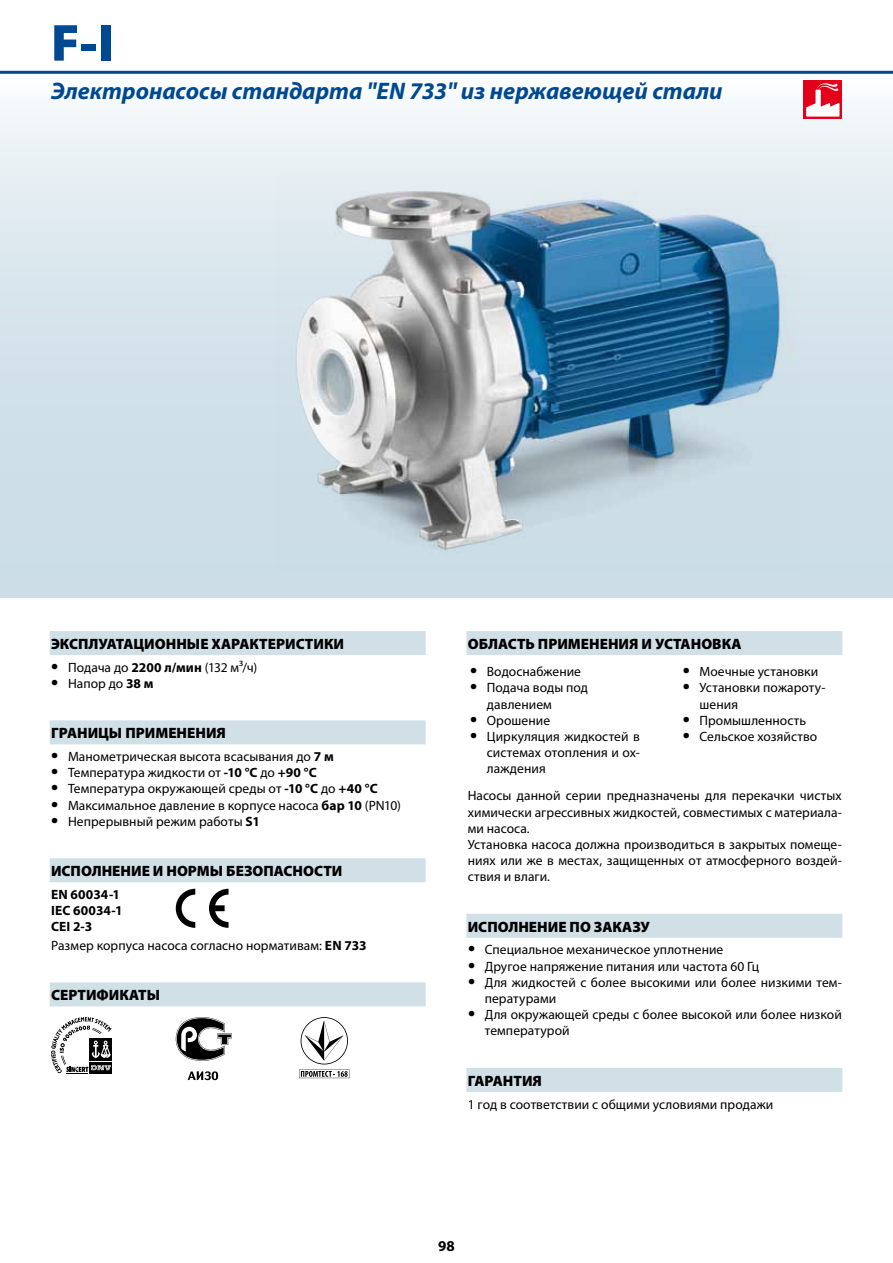
<style>
.page{position:relative;width:893px;height:1263px;background:#fff}
.page>*{position:absolute;margin:0;border:0;box-sizing:border-box;transform-origin:0 0}
.t1{font:900 52.5px "Myriad Pro";color:#004990}
.t2{font:italic 700 24px "Myriad Pro";color:#004990}
.t3{font:900 15px "Myriad Pro";color:#000}
.t4{font:700 15px "Myriad Pro";color:#000}
.t5{font:13.5px/16.2px "Myriad Pro";letter-spacing:.005em;color:#000}
.t6{font:700 13.5px/16.2px "Myriad Pro";letter-spacing:.01em;color:#000}
.s1{font-weight:700;font-size:21px}
.s2{font-weight:700}
</style>
<div class="page">
<svg style="left:0;top:80px;width:893px;height:517px"></svg>
<hr style="left:0;top:71px;width:893px;height:3px;background:#004990">
<img style="left:275px;top:174px;width:525px;height:399px">
<img style="left:292px;top:191px;width:486px;height:358px">
<div style="left:804px;top:81px;width:38px;height:38px;background:#e2001a"></div>
<svg style="left:806px;top:83px;width:33px;height:34px"></svg>
<div style="left:466px;top:631px;width:376px;height:24px;background:#d1dfe7"></div>
<div style="left:466px;top:914px;width:376px;height:24px;background:#d1dfe7"></div>
<div style="left:466px;top:1068px;width:376px;height:24px;background:#d1dfe7"></div>
<div style="left:50px;top:631px;width:376px;height:24px;background:#d1dfe7"></div>
<div style="left:50px;top:720px;width:376px;height:24px;background:#d1dfe7"></div>
<div style="left:50px;top:858px;width:376px;height:24px;background:#d1dfe7"></div>
<div style="left:50px;top:982px;width:376px;height:24px;background:#d1dfe7"></div>
<svg style="left:176px;top:889px;width:53px;height:39px"></svg>
<svg style="left:51px;top:1017px;width:61px;height:57px"></svg>
<svg style="left:188px;top:1071px;width:30px;height:9px"></svg>
<svg style="left:176px;top:1017px;width:56px;height:44px"></svg>
<svg style="left:299px;top:1017px;width:50px;height:61px"></svg>
<h1 class="t1" style="left:51px;top:8px;width:64px">F-I</h1>
<h2 class="t2" style="left:51px;top:75px;width:673px">Электронасосы стандарта "EN 733" из нержавеющей стали</h2>
<p class="t3" style="left:51px;top:634px;width:295px">ЭКСПЛУАТАЦИОННЫЕ ХАРАКТЕРИСТИКИ</p>
<p class="t5" style="left:51px;top:659px;width:208px"><span class="s1">•</span> Подача до <span class="s2">2200 л/мин</span> (132 м³/ч)</p>
<p class="t5" style="left:51px;top:675px;width:104px"><span class="s1">•</span> Напор до <span class="s2">38 м</span></p>
<p class="t3" style="left:51px;top:723px;width:176px">ГРАНИЦЫ ПРИМЕНЕНИЯ</p>
<p class="t5" style="left:51px;top:748px;width:284px"><span class="s1">•</span> Манометрическая высота всасывания до <span class="s2">7 м</span></p>
<p class="t5" style="left:51px;top:764px;width:267px"><span class="s1">•</span> Температура жидкости от <span class="s2">-10 °C</span> до <span class="s2">+90 °C</span></p>
<p class="t5" style="left:51px;top:780px;width:328px"><span class="s1">•</span> Температура окружающей среды от <span class="s2">-10 °C</span> до <span class="s2">+40 °C</span></p>
<p class="t5" style="left:51px;top:797px;width:351px"><span class="s1">•</span> Максимальное давление в корпусе насоса <span class="s2">бар 10</span> (PN10)</p>
<p class="t5" style="left:51px;top:813px;width:210px"><span class="s1">•</span> Непрерывный режим работы <span class="s2">S1</span></p>
<p class="t3" style="left:51px;top:861px;width:293px">ИСПОЛНЕНИЕ И НОРМЫ БЕЗОПАСНОСТИ</p>
<p class="t6" style="left:51px;top:886px;width:73px">EN 60034-1<br>IEC 60034-1<br>CEI 2-3</p>
<p class="t5" style="left:51px;top:937px;width:317px">Размер корпуса насоса согласно нормативам: <span class="s2">EN 733</span></p>
<p class="t3" style="left:51px;top:985px;width:111px">СЕРТИФИКАТЫ</p>
<p class="t3" style="left:468px;top:634px;width:275px">ОБЛАСТЬ ПРИМЕНЕНИЯ И УСТАНОВКА</p>
<p class="t5" style="left:470px;top:663px;width:112px"><span class="s1">•</span> Водоснабжение</p>
<p class="t5" style="left:487px;top:680px;width:103px;text-indent:-17px"><span class="s1">•</span> Подача воды под давлением</p>
<p class="t5" style="left:470px;top:712px;width:82px"><span class="s1">•</span> Орошение</p>
<p class="t5" style="left:487px;top:728px;width:155px;text-align:justify;text-indent:-17px"><span class="s1">•</span> Циркуляция жидкостей в системах отопления и ох&shy;лаждения</p>
<p class="t5" style="left:683px;top:663px;width:137px"><span class="s1">•</span> Моечные установки</p>
<p class="t5" style="left:699px;top:680px;width:128px;text-indent:-17px"><span class="s1">•</span> Установки пожароту&shy;шения</p>
<p class="t5" style="left:683px;top:712px;width:125px"><span class="s1">•</span> Промышленность</p>
<p class="t5" style="left:683px;top:728px;width:136px"><span class="s1">•</span> Сельское хозяйство</p>
<p class="t5" style="left:468px;top:787px;width:376px">Насосы данной серии предназначены для перекачки чистых химически агрессивных жидкостей, совместимых с материала&shy;ми насоса.<br>Установка насоса должна производиться в закрытых помеще&shy;ниях или же в местах, защищенных от атмосферного воздей&shy;ствия и влаги.</p>
<p class="t3" style="left:468px;top:917px;width:183px">ИСПОЛНЕНИЕ ПО ЗАКАЗУ</p>
<p class="t5" style="left:468px;top:941px;width:257px"><span class="s1">•</span> Специальное механическое уплотнение</p>
<p class="t5" style="left:468px;top:958px;width:293px"><span class="s1">•</span> Другое напряжение питания или частота 60 Гц</p>
<p class="t5" style="left:485px;top:974px;width:359px;text-indent:-17px"><span class="s1">•</span> Для жидкостей с более высокими или более низкими тем&shy;пературами</p>
<p class="t5" style="left:485px;top:1006px;width:359px;text-indent:-17px"><span class="s1">•</span> Для окружающей среды с более высокой или более низкой температурой</p>
<p class="t3" style="left:468px;top:1071px;width:76px">ГАРАНТИЯ</p>
<p class="t5" style="left:468px;top:1096px;width:307px">1 год в соответствии с общими условиями продажи</p>
<p class="t4" style="left:438px;top:1236px;width:18px">98</p>
</div>
